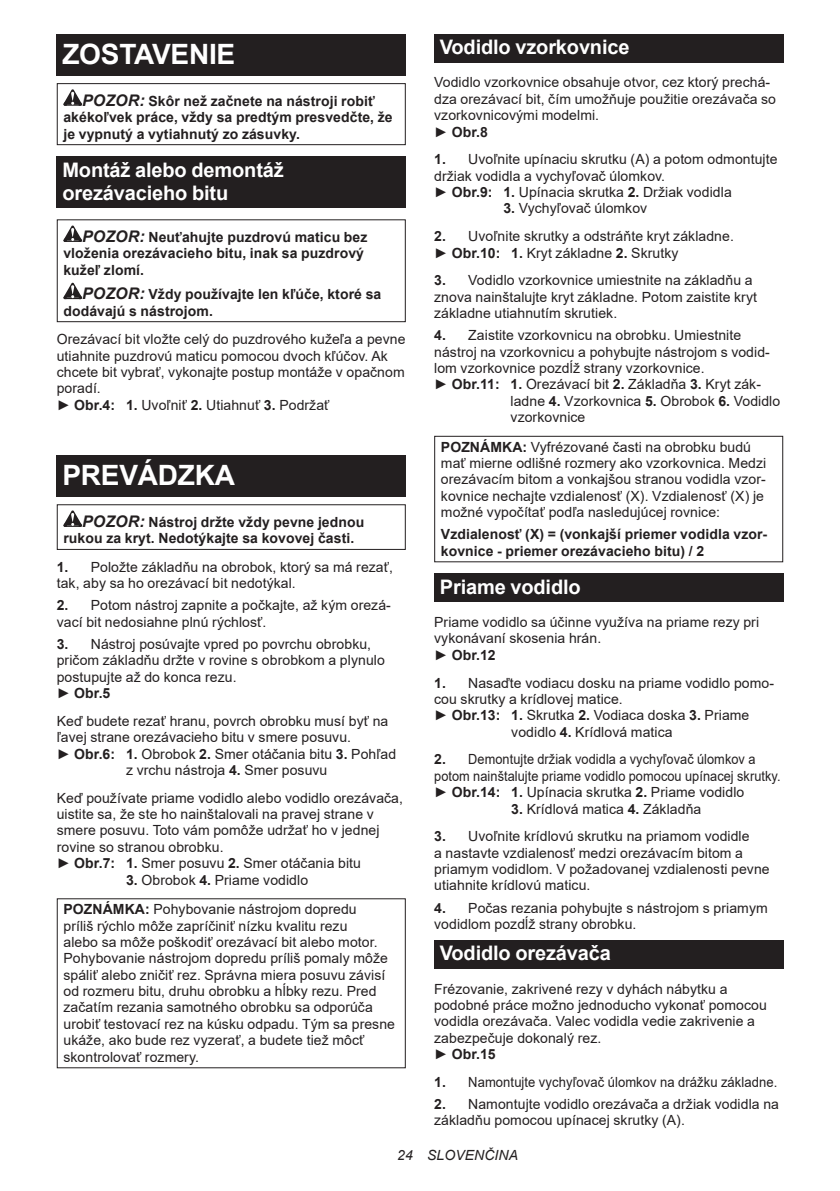
<style>
.page{position:relative;width:840px;height:1191px;background:#fff}
.page>*{position:absolute;margin:0;border:0;box-sizing:border-box;transform-origin:0 0}
.t1{font:700 28px "Arial";letter-spacing:-.01em;color:#fff}
.t2{font:700 20px/23.4px "Arial";letter-spacing:-.01em;color:#fff}
.t3{font:14px/16.4px "Arial";letter-spacing:.005em;color:#231f20}
.t4{font:700 14px/16.4px "Arial";letter-spacing:.005em;color:#231f20}
.t5{font:14px/16.4px "Arial";letter-spacing:.005em;color:#231f20;scale:.91 1}
.t6{font:14px "Arial";letter-spacing:.005em;color:#231f20;scale:.93 1}
.t7{font:italic 14px "Arial";letter-spacing:.005em;color:#231f20}
.s1{font-style:italic;font-size:16px}
.s2{font-weight:700}
</style>
<div class="page">
<div style="left:57px;top:34px;width:348px;height:41px;background:#231f20"></div>
<svg style="left:63px;top:89px;width:19px;height:17px"></svg>
<div style="left:57px;top:83px;width:348px;height:62px;border:1px solid #231f20"></div>
<div style="left:57px;top:156px;width:348px;height:52px;background:#231f20"></div>
<svg style="left:63px;top:225px;width:19px;height:17px"></svg>
<svg style="left:63px;top:283px;width:19px;height:16px"></svg>
<div style="left:57px;top:219px;width:348px;height:103px;border:1px solid #231f20"></div>
<div style="left:57px;top:455px;width:348px;height:41px;background:#231f20"></div>
<svg style="left:63px;top:510px;width:19px;height:17px"></svg>
<div style="left:57px;top:504px;width:348px;height:46px;border:1px solid #231f20"></div>
<div style="left:434px;top:34px;width:348px;height:29px;background:#231f20"></div>
<div style="left:434px;top:436px;width:348px;height:126px;border:1px solid #231f20"></div>
<div style="left:434px;top:573px;width:348px;height:29px;background:#231f20"></div>
<div style="left:434px;top:940px;width:348px;height:28px;background:#231f20"></div>
<h1 class="t1" style="left:62px;top:34px;width:174px">ZOSTAVENIE</h1>
<p class="t4" style="left:63px;top:93px;width:330px;text-indent:19px"><span class="s1">POZOR:</span> Skôr než začnete na nástroji robiť akékoľvek práce, vždy sa predtým presvedčte, že je vypnutý a vytiahnutý zo zásuvky.</p>
<h2 class="t2" style="left:62px;top:158px;width:223px">Montáž alebo demontáž orezávacieho bitu</h2>
<p class="t4" style="left:63px;top:229px;width:305px;text-indent:19px"><span class="s1">POZOR:</span> Neuťahujte puzdrovú maticu bez vloženia orezávacieho bitu, inak sa puzdrový kužeľ zlomí.</p>
<p class="t4" style="left:63px;top:286px;width:319px;text-indent:19px"><span class="s1">POZOR:</span> Vždy používajte len kľúče, ktoré sa dodávajú s nástrojom.</p>
<p class="t3" style="left:57px;top:331px;width:350px">Orezávací bit vložte celý do puzdrového kužeľa a pevne utiahnite puzdrovú maticu pomocou dvoch kľúčov. Ak chcete bit vybrať, vykonajte postup montáže v opačnom poradí.<br>► <span class="s2">Obr.4: 1.</span> Uvoľniť <span class="s2">2.</span> Utiahnuť <span class="s2">3.</span> Podržať</p>
<h1 class="t1" style="left:62px;top:455px;width:174px">PREVÁDZKA</h1>
<p class="t4" style="left:63px;top:514px;width:302px;text-indent:19px"><span class="s1">POZOR:</span> Nástroj držte vždy pevne jednou rukou za kryt. Nedotýkajte sa kovovej časti.</p>
<p class="t3" style="left:57px;top:559px;width:337px"><span class="s2">1.</span> Položte základňu na obrobok, ktorý sa má rezať, tak, aby sa ho orezávací bit nedotýkal.</p>
<p class="t3" style="left:57px;top:597px;width:335px"><span class="s2">2.</span> Potom nástroj zapnite a počkajte, až kým orezá&shy;vací bit nedosiahne plnú rýchlosť.</p>
<p class="t3" style="left:57px;top:635px;width:329px"><span class="s2">3.</span> Nástroj posúvajte vpred po povrchu obrobku, pričom základňu držte v rovine s obrobkom a plynulo postupujte až do konca rezu.<br>► <span class="s2">Obr.5</span></p>
<p class="t3" style="left:57px;top:712px;width:333px">Keď budete rezať hranu, povrch obrobku musí byť na</p>
<p class="t3" style="left:57px;top:729px;width:296px">ľavej strane orezávacieho bitu v smere posuvu.</p>
<p class="t3" style="left:57px;top:745px;width:341px">► <span class="s2">Obr.6: 1.</span> Obrobok <span class="s2">2.</span> Smer otáčania bitu <span class="s2">3.</span> Pohľad</p>
<p class="t3" style="left:126px;top:761px;width:203px">z vrchu nástroja <span class="s2">4.</span> Smer posuvu</p>
<p class="t3" style="left:57px;top:789px;width:347px">Keď používate priame vodidlo alebo vodidlo orezávača, uistite sa, že ste ho nainštalovali na pravej strane v smere posuvu. Toto vám pomôže udržať ho v jednej rovine so stranou obrobku.<br>► <span class="s2">Obr.7: 1.</span> Smer posuvu <span class="s2">2.</span> Smer otáčania bitu</p>
<p class="t3" style="left:63px;top:864px;width:294px;line-height:29.6px;text-indent:62px"><span class="s2">3.</span> Obrobok <span class="s2">4.</span> Priame vodidlo<br><span class="s2">POZNÁMKA:</span> Pohybovanie nástrojom dopredu</p>
<p class="t3" style="left:63px;top:917px;width:333px">príliš rýchlo môže zapríčiniť nízku kvalitu rezu<br>alebo sa môže poškodiť orezávací bit alebo motor.<br>Pohybovanie nástrojom dopredu príliš pomaly môže spáliť alebo zničiť rez. Správna miera posuvu závisí od rozmeru bitu, druhu obrobku a hĺbky rezu. Pred začatím rezania samotného obrobku sa odporúča urobiť testovací rez na kúsku odpadu. Tým sa presne ukáže, ako bude rez vyzerať, a budete tiež môcť skontrolovať rozmery.</p>
<h2 class="t2" style="left:439px;top:36px;width:191px">Vodidlo vzorkovnice</h2>
<p class="t3" style="left:434px;top:74px;width:343px">Vodidlo vzorkovnice obsahuje otvor, cez ktorý prechá&shy;dza orezávací bit, čím umožňuje použitie orezávača so vzorkovnicovými modelmi.<br>► <span class="s2">Obr.8</span></p>
<p class="t3" style="left:434px;top:151px;width:345px"><span class="s2">1.</span> Uvoľnite upínaciu skrutku (A) a potom odmontujte držiak vodidla a vychyľovač úlomkov.<br>► <span class="s2">Obr.9: 1.</span> Upínacia skrutka <span class="s2">2.</span> Držiak vodidla</p>
<p class="t3" style="left:503px;top:200px;width:145px"><span class="s2">3.</span> Vychyľovač úlomkov</p>
<p class="t3" style="left:434px;top:228px;width:301px"><span class="s2">2.</span> Uvoľnite skrutky a odstráňte kryt základne. ► <span class="s2">Obr.10: 1.</span> Kryt základne <span class="s2">2.</span> Skrutky</p>
<p class="t3" style="left:434px;top:272px;width:324px"><span class="s2">3.</span> Vodidlo vzorkovnice umiestnite na základňu a znova nainštalujte kryt základne. Potom zaistite kryt základne utiahnutím skrutiek.</p>
<p class="t3" style="left:434px;top:327px;width:308px"><span class="s2">4.</span> Zaistite vzorkovnicu na obrobku. Umiestnite</p>
<p class="t3" style="left:434px;top:343px;width:337px">nástroj na vzorkovnicu a pohybujte nástrojom s vodid-</p>
<p class="t3" style="left:434px;top:360px;width:272px">lom vzorkovnice pozdĺž strany vzorkovnice.</p>
<p class="t3" style="left:434px;top:376px;width:328px">► <span class="s2">Obr.11: 1.</span> Orezávací bit <span class="s2">2.</span> Základňa <span class="s2">3.</span> Kryt zák-</p>
<p class="t3" style="left:510px;top:392px;width:271px">ladne <span class="s2">4.</span> Vzorkovnica <span class="s2">5.</span> Obrobok <span class="s2">6.</span> Vodidlo</p>
<p class="t3" style="left:510px;top:409px;width:76px">vzorkovnice</p>
<p class="t3" style="left:440px;top:438px;width:327px"><span class="s2">POZNÁMKA:</span> Vyfrézované časti na obrobku budú mať mierne odlišné rozmery ako vzorkovnica. Medzi orezávacím bitom a vonkajšou stranou vodidla vzor&shy;kovnice nechajte vzdialenosť (X). Vzdialenosť (X) je možné vypočítať podľa nasledujúcej rovnice:</p>
<p class="t4" style="left:440px;top:526px;width:328px">Vzdialenosť (X) = (vonkajší priemer vodidla vzor&shy;kovnice - priemer orezávacieho bitu) / 2</p>
<h2 class="t2" style="left:439px;top:575px;width:142px">Priame vodidlo</h2>
<p class="t3" style="left:434px;top:614px;width:326px">Priame vodidlo sa účinne využíva na priame rezy pri vykonávaní skosenia hrán.<br>► <span class="s2">Obr.12</span></p>
<p class="t3" style="left:434px;top:674px;width:341px"><span class="s2">1.</span> Nasaďte vodiacu dosku na priame vodidlo pomo-</p>
<p class="t3" style="left:434px;top:690px;width:190px">cou skrutky a krídlovej matice.</p>
<p class="t3" style="left:434px;top:707px;width:316px">► <span class="s2">Obr.13: 1.</span> Skrutka <span class="s2">2.</span> Vodiaca doska <span class="s2">3.</span> Priame</p>
<p class="t3" style="left:511px;top:723px;width:163px">vodidlo <span class="s2">4.</span> Krídlová matica</p>
<p class="t5" style="left:434px;top:751px;width:382px"><span class="s2">2.</span> Demontujte držiak vodidla a vychyľovač úlomkov a potom nainštalujte priame vodidlo pomocou upínacej skrutky. ► <span class="s2">Obr.14: 1.</span> Upínacia skrutka <span class="s2">2.</span> Priame vodidlo</p>
<p class="t3" style="left:511px;top:800px;width:191px"><span class="s2">3.</span> Krídlová matica <span class="s2">4.</span> Základňa</p>
<p class="t3" style="left:434px;top:828px;width:337px"><span class="s2">3.</span> Uvoľnite krídlovú skrutku na priamom vodidle<br>a nastavte vzdialenosť medzi orezávacím bitom a priamym vodidlom. V požadovanej vzdialenosti pevne utiahnite krídlovú maticu.</p>
<p class="t3" style="left:434px;top:899px;width:335px"><span class="s2">4.</span> Počas rezania pohybujte s nástrojom s priamym vodidlom pozdĺž strany obrobku.</p>
<h2 class="t2" style="left:439px;top:941px;width:172px">Vodidlo orezávača</h2>
<p class="t3" style="left:434px;top:980px;width:334px">Frézovanie, zakrivené rezy v dyhách nábytku a podobné práce možno jednoducho vykonať pomocou vodidla orezávača. Valec vodidla vedie zakrivenie a zabezpečuje dokonalý rez.<br>► <span class="s2">Obr.15</span></p>
<p class="t6" style="left:434px;top:1072px;width:370px"><span class="s2">1.</span> Namontujte vychyľovač úlomkov na drážku základne.</p>
<p class="t3" style="left:434px;top:1095px;width:346px"><span class="s2">2.</span> Namontujte vodidlo orezávača a držiak vodidla na základňu pomocou upínacej skrutky (A).</p>
<p class="t7" style="left:397px;top:1146px;width:122px">24 SLOVENČINA</p>
</div>
